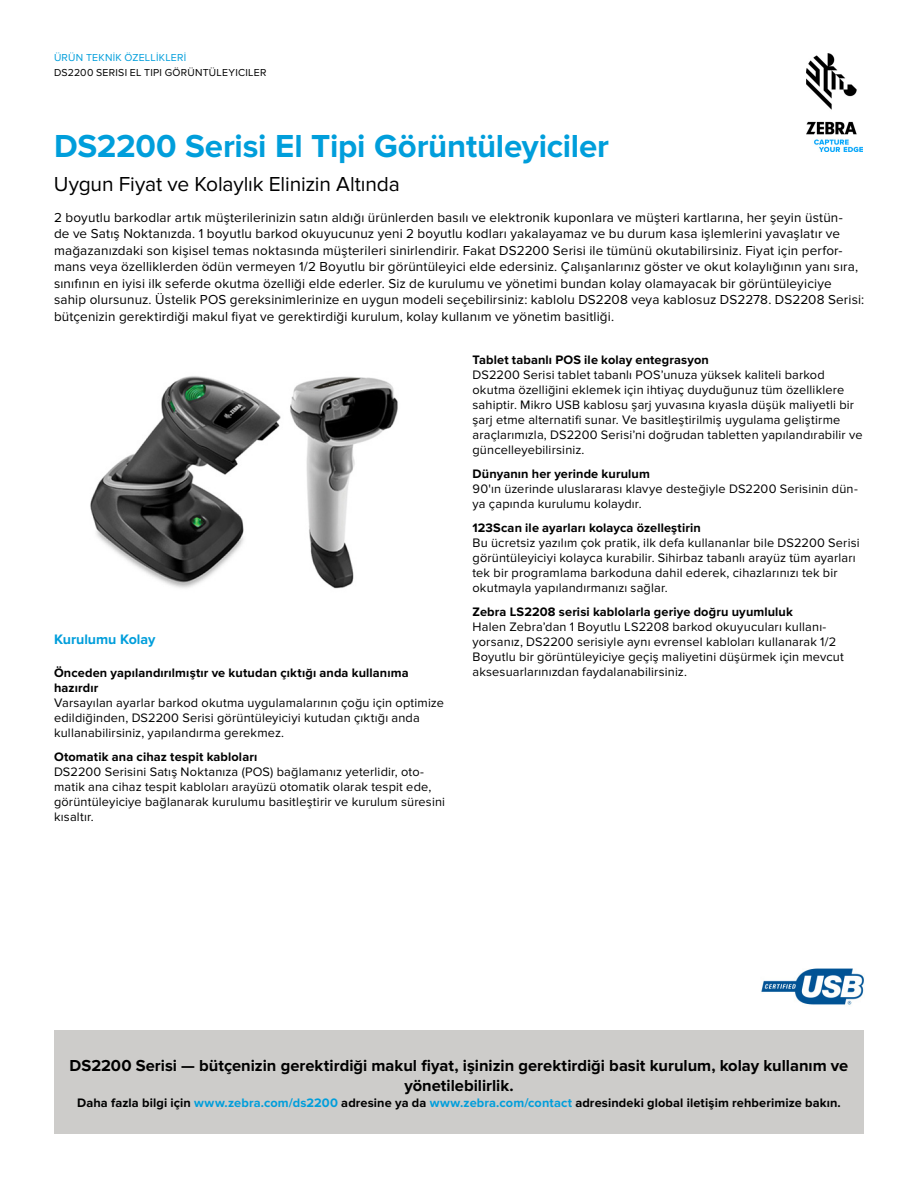
<style>
.page{position:relative;width:918px;height:1188px;background:#fff}
.page>*{position:absolute;margin:0;border:0;box-sizing:border-box;transform-origin:0 0}
.t1{font:700 33px "Proxima Nova";letter-spacing:-.005em;color:#009edb}
.t2{font:21px "Proxima Nova";letter-spacing:-.005em;color:#000}
.t3{font:700 16.5px/20.2px "Proxima Nova";color:#000;text-align:center}
.t4{font:700 14.25px "Proxima Nova";color:#009edb}
.t5{font:13.5px/16.5px "Proxima Nova";letter-spacing:.01em;color:#000}
.t6{font:12.75px/15px "Proxima Nova";letter-spacing:.015em;color:#000}
.t7{font:700 12.75px/15px "Proxima Nova";letter-spacing:.01em;color:#000}
.t8{font:10.5px "Proxima Nova";letter-spacing:.025em;color:#000}
.t9{font:10.5px "Proxima Nova";letter-spacing:.025em;color:#009edb}
.s1{color:#009edb}
</style>
<div class="page">
<img style="left:806px;top:54px;width:56px;height:97px">
<div style="left:54px;top:1031px;width:810px;height:103px;background:#cdccca"></div>
<img style="left:761px;top:968px;width:103px;height:37px">
<img style="left:90px;top:376px;width:308px;height:213px">
<p class="t9" style="left:54px;top:52px;width:134px">ÜRÜN TEKNİK ÖZELLİKLERİ</p>
<p class="t8" style="left:54px;top:66px;width:214px">DS2200 SERISI EL TIPI GÖRÜNTÜLEYICILER</p>
<h1 class="t1" style="left:54px;top:127px;width:556px">DS2200 Serisi El Tipi Görüntüleyiciler</h1>
<h2 class="t2" style="left:54px;top:172px;width:347px">Uygun Fiyat ve Kolaylık Elinizin Altında</h2>
<p class="t5" style="left:54px;top:209px;width:812px">2 boyutlu barkodlar artık müşterilerinizin satın aldığı ürünlerden basılı ve elektronik kuponlara ve müşteri kartlarına, her şeyin üstün-<br>de ve Satış Noktanızda. 1 boyutlu barkod okuyucunuz yeni 2 boyutlu kodları yakalayamaz ve bu durum kasa işlemlerini yavaşlatır ve mağazanızdaki son kişisel temas noktasında müşterileri sinirlendirir. Fakat DS2200 Serisi ile tümünü okutabilirsiniz. Fiyat için perfor&shy;mans veya özelliklerden ödün vermeyen 1/2 Boyutlu bir görüntüleyici elde edersiniz. Çalışanlarınız göster ve okut kolaylığının yanı sıra, sınıfının en iyisi ilk seferde okutma özelliği elde ederler. Siz de kurulumu ve yönetimi bundan kolay olamayacak bir görüntüleyiciye sahip olursunuz. Üstelik POS gereksinimlerinize en uygun modeli seçebilirsiniz: kablolu DS2208 veya kablosuz DS2278. DS2208 Serisi: bütçenizin gerektirdiği makul fiyat ve gerektirdiği kurulum, kolay kullanım ve yönetim basitliği.</p>
<p class="t4" style="left:54px;top:631px;width:103px">Kurulumu Kolay</p>
<p class="t7" style="left:54px;top:665px;width:356px">Önceden yapılandırılmıştır ve kutudan çıktığı anda kullanıma hazırdır</p>
<p class="t6" style="left:54px;top:695px;width:392px">Varsayılan ayarlar barkod okutma uygulamalarının çoğu için optimize edildiğinden, DS2200 Serisi görüntüleyiciyi kutudan çıktığı anda kullanabilirsiniz, yapılandırma gerekmez.</p>
<p class="t7" style="left:54px;top:749px;width:205px">Otomatik ana cihaz tespit kabloları</p>
<p class="t6" style="left:54px;top:764px;width:393px">DS2200 Serisini Satış Noktanıza (POS) bağlamanız yeterlidir, oto&shy;matik ana cihaz tespit kabloları arayüzü otomatik olarak tespit ede, görüntüleyiciye bağlanarak kurulumu basitleştirir ve kurulum süresini kısaltır.</p>
<p class="t7" style="left:472px;top:353px;width:238px">Tablet tabanlı POS ile kolay entegrasyon</p>
<p class="t6" style="left:472px;top:368px;width:392px">DS2200 Serisi tablet tabanlı POS’unuza yüksek kaliteli barkod okutma özelliğini eklemek için ihtiyaç duyduğunuz tüm özelliklere sahiptir. Mikro USB kablosu şarj yuvasına kıyasla düşük maliyetli bir şarj etme alternatifi sunar. Ve basitleştirilmiş uygulama geliştirme araçlarımızla, DS2200 Serisi’ni doğrudan tabletten yapılandırabilir ve güncelleyebilirsiniz.</p>
<p class="t7" style="left:472px;top:467px;width:179px">Dünyanın her yerinde kurulum</p>
<p class="t6" style="left:472px;top:482px;width:387px">90'ın üzerinde uluslararası klavye desteğiyle DS2200 Serisinin dün&shy;ya çapında kurulumu kolaydır.</p>
<p class="t7" style="left:472px;top:521px;width:230px">123Scan ile ayarları kolayca özelleştirin</p>
<p class="t6" style="left:472px;top:536px;width:389px">Bu ücretsiz yazılım çok pratik, ilk defa kullananlar bile DS2200 Serisi görüntüleyiciyi kolayca kurabilir. Sihirbaz tabanlı arayüz tüm ayarları tek bir programlama barkoduna dahil ederek, cihazlarınızı tek bir okutmayla yapılandırmanızı sağlar.</p>
<p class="t7" style="left:472px;top:605px;width:322px">Zebra LS2208 serisi kablolarla geriye doğru uyumluluk</p>
<p class="t6" style="left:472px;top:620px;width:373px">Halen Zebra’dan 1 Boyutlu LS2208 barkod okuyucuları kullanı&shy;yorsanız, DS2200 serisiyle aynı evrensel kabloları kullanarak 1/2<br>Boyutlu bir görüntüleyiciye geçiş maliyetini düşürmek için mevcut aksesuarlarınızdan faydalanabilirsiniz.</p>
<p class="t3" style="left:70px;top:1056px;width:780px">DS2200 Serisi — bütçenizin gerektirdiği makul fiyat, işinizin gerektirdiği basit kurulum, kolay kullanım ve yönetilebilirlik.</p>
<p class="t7" style="left:77px;top:1095px;width:765px">Daha fazla bilgi için <span class="s1">www.zebra.com/ds2200</span> adresine ya da <span class="s1">www.zebra.com/contact</span> adresindeki global iletişim rehberimize bakın.</p>
</div>
